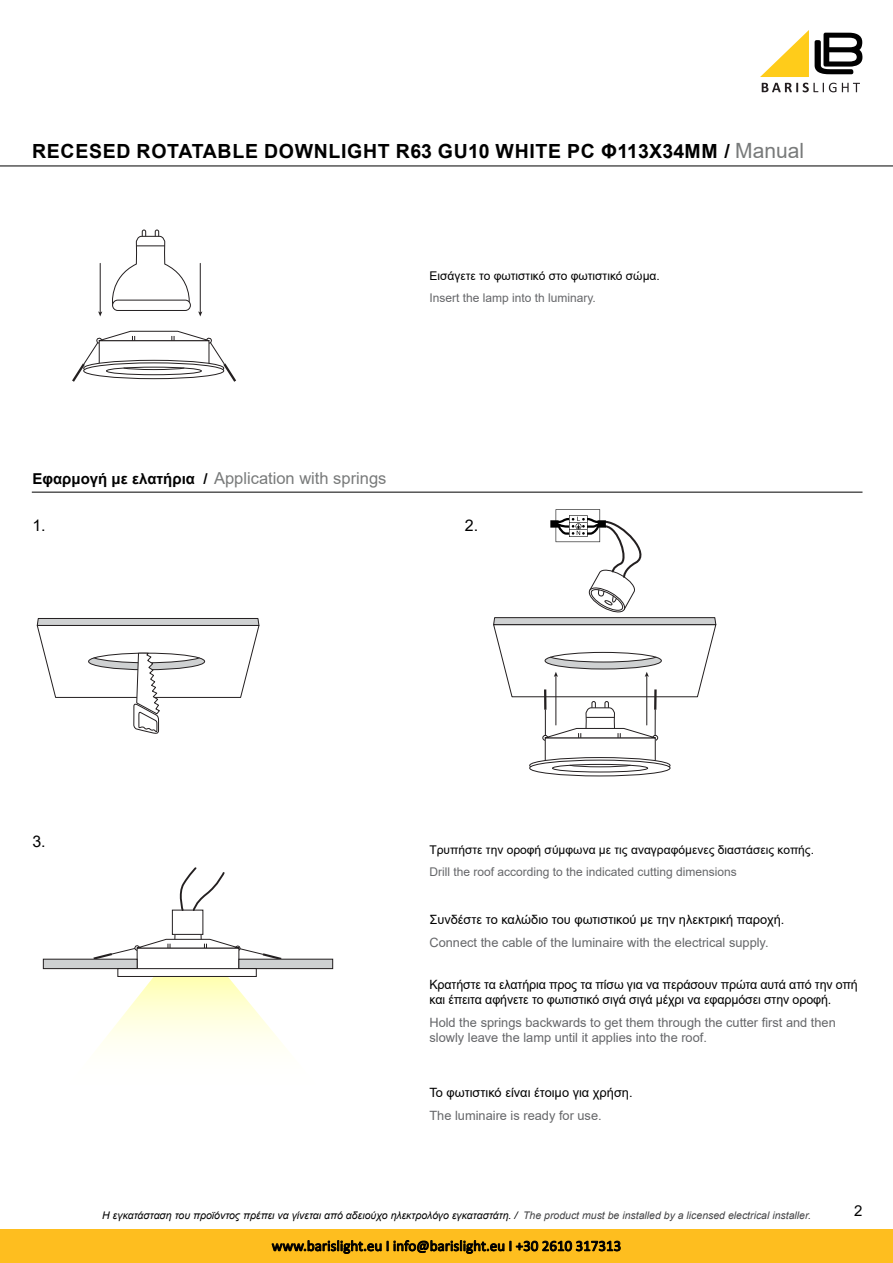
<style>
.page{position:relative;width:893px;height:1263px;background:#fff}
.page>*{position:absolute;margin:0;border:0;box-sizing:border-box;transform-origin:0 0}
.t1{font:700 19.5px "Arial";letter-spacing:.035em;color:#000}
.t2{font:16.5px "Arial";color:#787a7a}
.t3{font:16.05px "Arial";color:#000}
.t4{font:15px "Calibri";color:#000}
.t5{font:15px "Arial";color:#000}
.t6{font:12.75px/15.3px "Arial";letter-spacing:-.01em;color:#000}
.t7{font:12.75px/15.3px "Arial";color:#656669}
.t8{font:12px "Arial";color:#000}
.t9{font:12px "Arial";color:#656669}
.t10{font:italic 10.5px "Arial";color:#000}
.s1{font-weight:400;font-size:21px;color:#787a7a}
.s2{font-weight:700;font-size:15px;color:#000}
.s3{color:#434345}
</style>
<div class="page">
<svg style="left:762px;top:83px;width:74px;height:9px"></svg>
<svg style="left:842px;top:83px;width:18px;height:9px"></svg>
<svg style="left:815px;top:33px;width:47px;height:41px"></svg>
<svg style="left:760px;top:30px;width:49px;height:47px"></svg>
<div style="left:0;top:1229px;width:893px;height:34px;background:#febe1f"></div>
<svg style="left:272px;top:1240px;width:109px;height:13px"></svg>
<svg style="left:394px;top:1240px;width:110px;height:13px"></svg>
<svg style="left:510px;top:1241px;width:110px;height:10px"></svg>
<hr style="left:0;top:166px;width:893px;height:1px;background:#000">
<hr style="left:100px;top:263px;width:1px;height:50px;background:#231f20">
<svg style="left:98px;top:311px;width:4px;height:5px"></svg>
<svg style="left:72px;top:331px;width:164px;height:51px"></svg>
<svg style="left:112px;top:229px;width:90px;height:87px"></svg>
<svg style="left:37px;top:618px;width:223px;height:116px"></svg>
<div style="left:545px;top:737px;width:110px;height:28px;border:1px solid #231f20"></div>
<svg style="left:530px;top:757px;width:140px;height:16px"></svg>
<div style="left:529px;top:757px;width:141px;height:17px;border:1px solid #231f20;border-radius:50%"></div>
<svg style="left:530px;top:760px;width:140px;height:16px"></svg>
<div style="left:529px;top:760px;width:141px;height:16px;border:1px solid #231f20;border-radius:50%"></div>
<svg style="left:552px;top:764px;width:96px;height:8px"></svg>
<div style="left:552px;top:764px;width:96px;height:8px;border:1px solid #231f20;border-radius:50%"></div>
<svg style="left:569px;top:765px;width:62px;height:2px"></svg>
<svg style="left:493px;top:509px;width:223px;height:231px"></svg>
<svg style="left:99px;top:976px;width:186px;height:72px"></svg>
<div style="left:43px;top:959px;width:94px;height:9px;background:#cfd1d2"></div>
<div style="left:43px;top:959px;width:94px;height:10px;border:1px solid #231f20"></div>
<div style="left:239px;top:959px;width:94px;height:9px;background:#cfd1d2"></div>
<div style="left:239px;top:959px;width:94px;height:10px;border:1px solid #231f20"></div>
<div style="left:118px;top:968px;width:139px;height:9px;border:1px solid #231f20"></div>
<svg style="left:93px;top:867px;width:188px;height:93px"></svg>
<hr style="left:32px;top:492px;width:830px;height:1px;background:#000">
<h1 class="t1" style="left:32px;top:137px;width:773px">RECESED ROTATABLE DOWNLIGHT R63 GU10 WHITE PC Φ113Χ34MM / <span class="s1">Manual</span></h1>
<p class="t8" style="left:429px;top:267px;width:232px">Εισάγετε το φωτιστικό στο φωτιστικό σώμα.</p>
<p class="t9" style="left:429px;top:289px;width:168px">Insert the lamp into th luminary.</p>
<p class="t2" style="left:32px;top:466px;width:356px"><span class="s2">ΕΦΑΡΜΟΓΉ ΜΕ ΕΛΑΤΉΡΙΑ /</span> Application with springs</p>
<p class="t3" style="left:32px;top:514px;width:15px">1.</p>
<p class="t3" style="left:465px;top:514px;width:15px">2.</p>
<p class="t3" style="left:32px;top:830px;width:15px">3.</p>
<p class="t8" style="left:429px;top:842px;width:386px">Τρυπήστε την οροφή σύμφωνα με τις αναγραφόμενες διαστάσεις κοπής.</p>
<p class="t9" style="left:429px;top:864px;width:309px">Drill the roof according to the indicated cutting dimensions</p>
<p class="t6" style="left:429px;top:911px;width:356px">Συνδέστε το καλώδιο του φωτιστικού με την ηλεκτρική παροχή.</p>
<p class="t7" style="left:429px;top:934px;width:341px">Connect the cable of the luminaire with the electrical supply.</p>
<p class="t6" style="left:429px;top:977px;width:430px">Kρατήστε τα ελατήρια προς τα πίσω για να περάσουν πρώτα αυτά από την οπή και έπειτα αφήνετε το φωτιστικό σιγά σιγά μέχρι να εφαρμόσει στην οροφή.</p>
<p class="t7" style="left:429px;top:1015px;width:408px">Hold the springs backwards to get them through the cutter first and then slowly leave the lamp until it applies into the roof.</p>
<p class="t6" style="left:429px;top:1084px;width:205px">Το φωτιστικό είναι έτοιμο για χρήση.</p>
<p class="t7" style="left:429px;top:1107px;width:174px">The luminaire is ready for use.</p>
<p class="t10" style="left:102px;top:1208px;width:710px">H εγκατάσταση του προϊόντος πρέπει να γίνεται από αδειούχο ηλεκτρολόγο εγκαταστάτη. / <span class="s3">The product must be installed by a licensed electrical installer.</span></p>
<p class="t4" style="left:272px;top:1235px;width:351px">www.barislight.eu I info@barislight.eu Ι +30 2610 317313</p>
<p class="t5" style="left:854px;top:1200px;width:10px">2</p>
</div>
